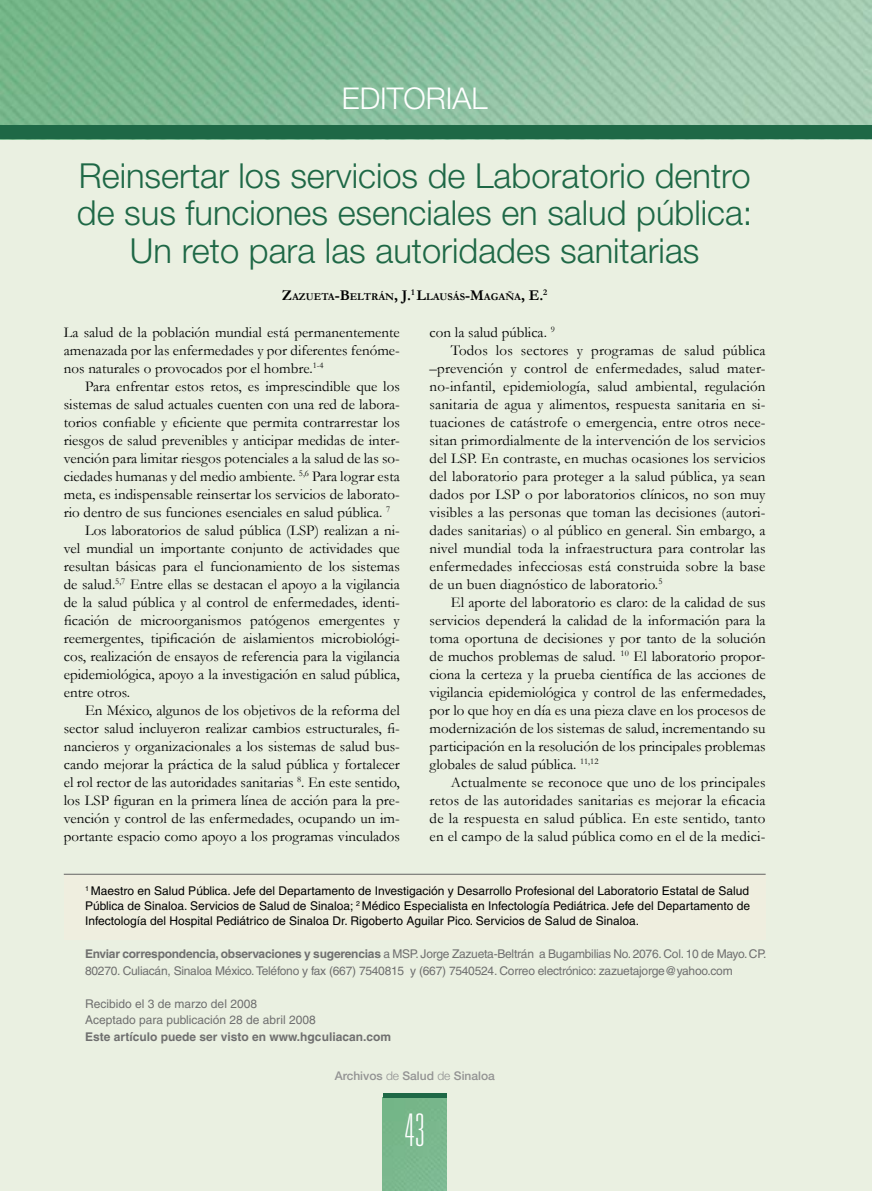
<style>
.page{position:relative;width:872px;height:1191px;background:#eaf0e1}
.page>*{position:absolute;margin:0;border:0;box-sizing:border-box;transform-origin:0 0}
.t1{font:100 ultra-condensed 45px "Univers";color:#fff}
.Cabeza{font:300 34.5px/37.5px "Helvetica Neue";color:#1e6846;text-align:center}
.Cabeza-2{font:300 30px "Helvetica Neue";color:#fff}
.t2{font:15px/18px "Garamond";color:#000;text-align:justify}
.Autor_datos{font:12px/15px "Helvetica";color:#000;text-align:justify}
.Sobretiros{font:12px/16.5px "Helvetica";letter-spacing:-.02em;color:#6f6f6f}
.Sobretiros-2{font:12px "Helvetica";color:#6f6f6f}
.Sobretiros-3{font:700 12px "Helvetica";color:#6f6f6f}
.t3{font:500 12px "Helvetica Neue";color:#939393}
.Autor_credito{font:700 10.5px "Garamond";color:#000}
.s1{font-size:15px}
.s2{font-weight:700}
.s3{font-weight:300}
</style>
<div class="page">
<img style="left:0;top:0;width:872px;height:126px">
<div style="left:0;top:126px;width:872px;height:13px;background:#1e6846"></div>
<hr style="left:383px;top:1093px;width:63px;height:4px;background:#1e6846">
<div style="left:64px;top:874px;width:701px;height:65px;background:#efeedf"></div>
<hr style="left:64px;top:874px;width:701px;height:1px;background:#636363">
<p class="Cabeza-2" style="left:342px;top:80px;width:147px">EDITORIAL</p>
<p class="Cabeza" style="left:77px;top:156px;width:677px">Reinsertar los servicios de Laboratorio dentro de sus funciones esenciales en salud pública:<br>Un reto para las autoridades sanitarias</p>
<p class="Autor_credito" style="left:282px;top:289px;width:267px"><span class="s1">Z</span>AZUETA<span class="s1">-B</span>ELTRÁN<span class="s1">, J.</span><sup>1</sup> <span class="s1">L</span>LAUSÁS<span class="s1">-M</span>AGAÑA<span class="s1">, E.</span><sup>2</sup></p>
<p class="t2" style="left:64px;top:323px;width:337px">La salud de la población mundial está permanentemente amenazada por las enfermedades y por diferentes fenóme&shy;nos naturales o provocados por el hombre.<sup>1-4</sup></p>
<p class="t2" style="left:64px;top:377px;width:337px;text-indent:21px">Para enfrentar estos retos, es imprescindible que los sistemas de salud actuales cuenten con una red de labora&shy;torios confiable y eficiente que permita contrarrestar los riesgos de salud prevenibles y anticipar medidas de inter&shy;vención para limitar riesgos potenciales a la salud de las so&shy;ciedades humanas y del medio ambiente. <sup>5,6</sup> Para lograr esta meta, es indispensable reinsertar los servicios de laborato&shy;rio dentro de sus funciones esenciales en salud pública. <sup>7</sup></p>
<p class="t2" style="left:64px;top:521px;width:337px;text-indent:21px">Los laboratorios de salud pública (LSP) realizan a ni&shy;vel mundial un importante conjunto de actividades que resultan básicas para el funcionamiento de los sistemas de salud.<sup>5,7</sup> Entre ellas se destacan el apoyo a la vigilancia de la salud pública y al control de enfermedades, identi&shy;ficación de microorganismos patógenos emergentes y reemergentes, tipificación de aislamientos microbiológi&shy;cos, realización de ensayos de referencia para la vigilancia epidemiológica, apoyo a la investigación en salud pública, entre otros.</p>
<p class="t2" style="left:64px;top:701px;width:337px;text-indent:21px">En México, algunos de los objetivos de la reforma del sector salud incluyeron realizar cambios estructurales, fi&shy;nancieros y organizacionales a los sistemas de salud bus&shy;cando mejorar la práctica de la salud pública y fortalecer el rol rector de las autoridades sanitarias <sup>8</sup>. En este sentido, los LSP figuran en la primera línea de acción para la pre&shy;vención y control de las enfermedades, ocupando un im&shy;portante espacio como apoyo a los programas vinculados</p>
<p class="t2" style="left:429px;top:323px;width:127px">con la salud pública. <sup>9</sup></p>
<p class="t2" style="left:429px;top:341px;width:337px;text-indent:21px">Todos los sectores y programas de salud pública –prevención y control de enfermedades, salud mater&shy;no-infantil, epidemiología, salud ambiental, regulación sanitaria de agua y alimentos, respuesta sanitaria en si&shy;tuaciones de catástrofe o emergencia, entre otros nece&shy;sitan primordialmente de la intervención de los servicios del LSP. En contraste, en muchas ocasiones los servicios del laboratorio para proteger a la salud pública, ya sean dados por LSP o por laboratorios clínicos, no son muy visibles a las personas que toman las decisiones (autori&shy;dades sanitarias) o al público en general. Sin embargo, a nivel mundial toda la infraestructura para controlar las enfermedades infecciosas está construida sobre la base de un buen diagnóstico de laboratorio.<sup>5</sup></p>
<p class="t2" style="left:429px;top:593px;width:337px;text-indent:21px">El aporte del laboratorio es claro: de la calidad de sus servicios dependerá la calidad de la información para la toma oportuna de decisiones y por tanto de la solución de muchos problemas de salud. <sup>10</sup> El laboratorio propor&shy;ciona la certeza y la prueba científica de las acciones de vigilancia epidemiológica y control de las enfermedades, por lo que hoy en día es una pieza clave en los procesos de modernización de los sistemas de salud, incrementando su participación en la resolución de los principales problemas globales de salud pública. <sup>11,12</sup></p>
<p class="t2" style="left:429px;top:773px;width:337px;text-indent:21px">Actualmente se reconoce que uno de los principales retos de las autoridades sanitarias es mejorar la eficacia de la respuesta en salud pública. En este sentido, tanto en el campo de la salud pública como en el de la medici-</p>
<p class="Autor_datos" style="left:85px;top:883px;width:666px"><sup>1</sup> Maestro en Salud Pública. Jefe del Departamento de Investigación y Desarrollo Profesional del Laboratorio Estatal de Salud Pública de Sinaloa. Servicios de Salud de Sinaloa; <sup>2</sup> Médico Especialista en Infectología Pediátrica. Jefe del Departamento de Infectología del Hospital Pediátrico de Sinaloa Dr. Rigoberto Aguilar Pico. Servicios de Salud de Sinaloa.</p>
<p class="Sobretiros" style="left:85px;top:945px;width:683px"><span class="s2">Enviar correspondencia, observaciones y sugerencias</span> a MSP. Jorge Zazueta-Beltrán a Bugambilias No. 2076. Col. 10 de Mayo. CP.<br>80270. Culiacán, Sinaloa México. Teléfono y fax (667) 7540815 y (667) 7540524. Correo electrónico: zazuetajorge@yahoo.com</p>
<p class="Sobretiros-2" style="left:85px;top:996px;width:173px">Recibido el 3 de marzo del 2008</p>
<p class="Sobretiros-2" style="left:85px;top:1012px;width:232px">Aceptado para publicación 28 de abril 2008</p>
<p class="Sobretiros-3" style="left:85px;top:1029px;width:307px">Este artículo puede ser visto en www.hgculiacan.com</p>
<p class="t3" style="left:335px;top:1068px;width:162px">Archivos <span class="s3">de</span> Salud <span class="s3">de</span> Sinaloa</p>
<p class="t1" style="left:404px;top:1106px;width:22px">43</p>
</div>
